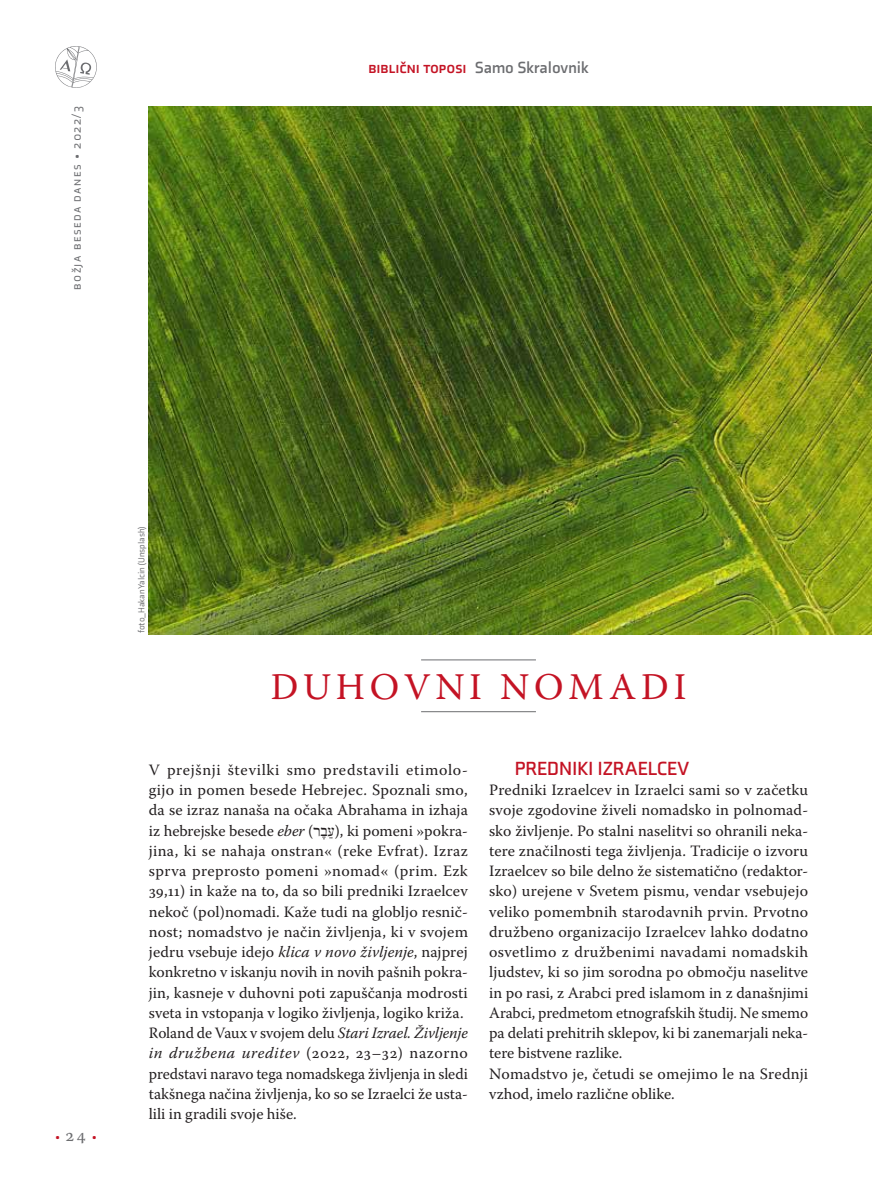
<style>
.page{position:relative;width:872px;height:1191px;background:#fff}
.page>*{position:absolute;margin:0;border:0;box-sizing:border-box;transform-origin:0 0}
.t1{font:37.5px "Warnock Pro";letter-spacing:.135em;color:#c41324}
.t2{font:700 19.5px "Axia";color:#c41324}
.t3{font:700 16.5px "Axia";color:#c41324}
.t4{font:15.75px/20.2px "Warnock Pro";letter-spacing:.005em;color:#231f20}
.t5{font:13.05px "Axia";color:#6c6d70}
.t6{font:13.05px "Axia";color:#c41324}
.t7{font:9px "Axia";color:#6c6d70}
.s1{color:#6c6d70}
.s2{font-family:"Warnock Pro";font-size:18px;color:#6c6d70}
.s3{font-style:italic}
.s4{font-family:"Times New Roman"}
</style>
<div class="page">
<img style="left:149px;top:106px;width:723px;height:528px">
<svg style="left:55px;top:46px;width:42px;height:42px"></svg>
<hr style="left:421px;top:659px;width:115px;height:1px;background:#6c6d70">
<hr style="left:421px;top:711px;width:115px;height:1px;background:#6c6d70">
<p class="t5" style="left:69px;top:289px;width:185px;rotate:-90deg">božja beseda danes • 2022/3</p>
<p class="t3" style="left:368px;top:58px;width:222px">BIBLIČNI TOPOSI <span class="s1">Samo Skralovnik</span></p>
<p class="t6" style="left:55px;top:1128px;width:43px">•<span class="s2">24</span>•</p>
<p class="t7" style="left:136px;top:633px;width:109px;rotate:-90deg">foto_Hakan Yalcin (Unsplash)</p>
<h1 class="t1" style="left:271px;top:663px;width:417px">DUHOVNI NOMADI</h1>
<p class="t4" style="left:149px;top:759px;width:321px">V prejšnji številki smo predstavili etimolo&shy;gijo in pomen besede Hebrejec. Spoznali smo, da se izraz nanaša na očaka Abrahama in izhaja iz hebrejske besede <span class="s3">eber</span> (<span class="s4">רֶבֵע</span>(, ki pomeni »pokra&shy;jina, ki se nahaja onstran« (reke Evfrat). Izraz sprva preprosto pomeni »nomad« (prim. Ezk 39,11) in kaže na to, da so bili predniki Izraelcev nekoč (pol)nomadi. Kaže tudi na globljo resnič&shy;nost; nomadstvo je način življenja, ki v svojem jedru vsebuje idejo <span class="s3">klica v novo življenje</span>, najprej konkretno v iskanju novih in novih pašnih pokra&shy;jin, kasneje v duhovni poti zapuščanja modrosti sveta in vstopanja v logiko življenja, logiko križa.<br>Roland de Vaux v svojem delu <span class="s3">Stari Izrael. Življenje in družbena ureditev</span> (2022, 23–32) nazorno predstavi naravo tega nomadskega življenja in sledi takšnega načina življenja, ko so se Izraelci že usta&shy;lili in gradili svoje hiše.</p>
<p class="t2" style="left:514px;top:756px;width:176px">PREDNIKI IZRAELCEV</p>
<p class="t4" style="left:489px;top:779px;width:321px">Predniki Izraelcev in Izraelci sami so v začetku svoje zgodovine živeli nomadsko in polnomad&shy;sko življenje. Po stalni naselitvi so ohranili neka&shy;tere značilnosti tega življenja. Tradicije o izvoru Izraelcev so bile delno že sistematično (redaktor&shy;sko) urejene v Svetem pismu, vendar vsebujejo veliko pomembnih starodavnih prvin. Prvotno družbeno organizacijo Izraelcev lahko dodatno osvetlimo z družbenimi navadami nomadskih ljudstev, ki so jim sorodna po območju naselitve in po rasi, z Arabci pred islamom in z današnjimi Arabci, predmetom etnografskih študij. Ne smemo pa delati prehitrih sklepov, ki bi zanemarjali neka&shy;tere bistvene razlike.<br>Nomadstvo je, četudi se omejimo le na Srednji vzhod, imelo različne oblike.</p>
</div>
